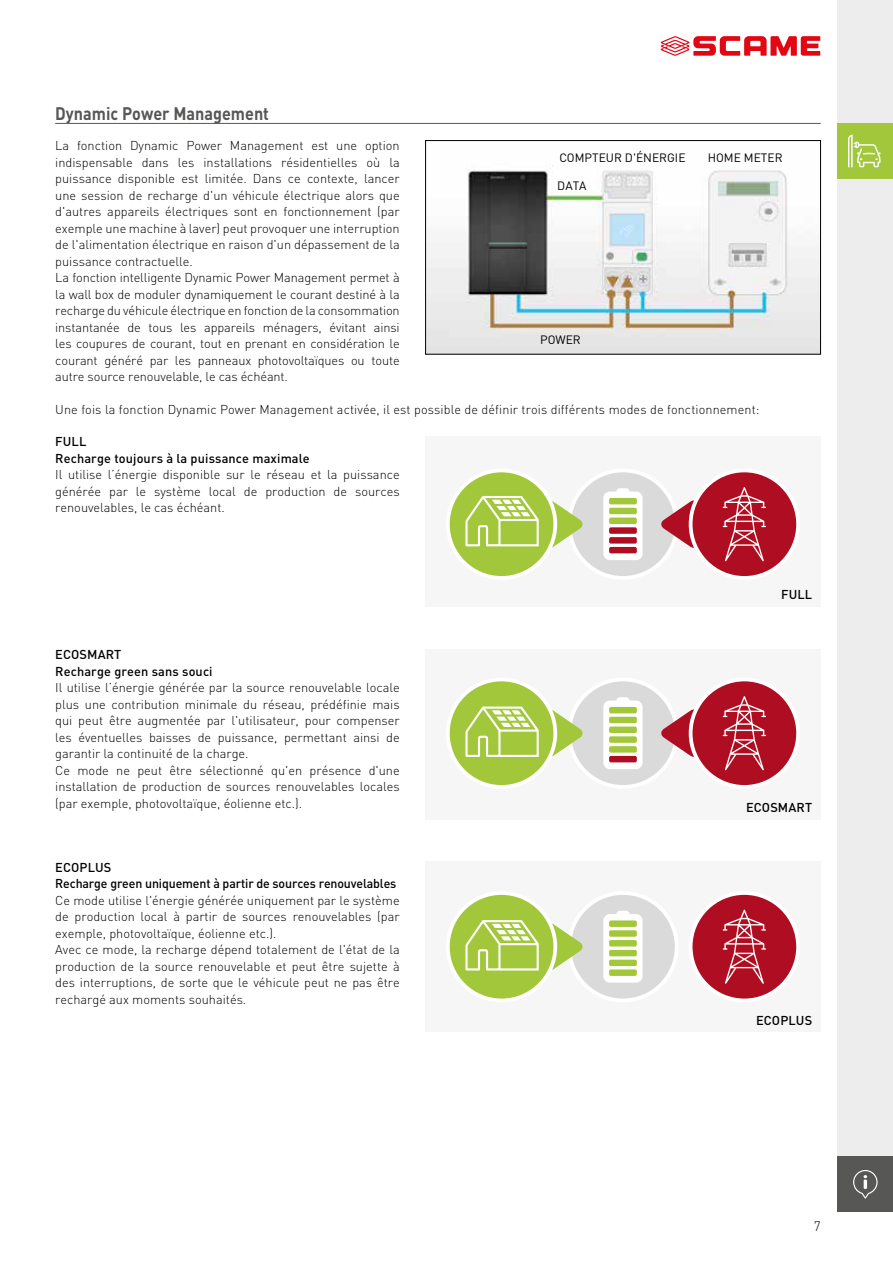
<style>
.page{position:relative;width:893px;height:1263px;background:#fff}
.page>*{position:absolute;margin:0;border:0;box-sizing:border-box;transform-origin:0 0}
.t1{font:700 18px "DIN Pro";color:#575756;scale:.9 1}
.t2{font:300 13.5px "DIN Pro";color:#000}
.t3{font:300 12.75px/16.5px "DIN Pro";color:#000}
.t4{font:500 12.75px/16.5px "DIN Pro";letter-spacing:.01em;color:#000}
.t5{font:500 12.75px/16.5px "DIN Pro";letter-spacing:-.01em;color:#000}
.t6{font:12px "DIN Pro";color:#000}
</style>
<div class="page">
<svg style="left:661px;top:36px;width:159px;height:20px"></svg>
<div style="left:838px;top:0;width:55px;height:1212px;background:#ededed"></div>
<div style="left:838px;top:1157px;width:55px;height:55px;background:#575756"></div>
<svg style="left:853px;top:1170px;width:25px;height:29px"></svg>
<div style="left:838px;top:123px;width:55px;height:56px;background:#a2c73a"></div>
<svg style="left:848px;top:135px;width:33px;height:32px"></svg>
<hr style="left:55px;top:123px;width:766px;height:1px;background:#575756">
<img style="left:427px;top:165px;width:392px;height:187px">
<div style="left:425px;top:140px;width:396px;height:214px;border:1px solid #000"></div>
<div style="left:425px;top:437px;width:396px;height:170px;background:#f6f6f6"></div>
<div style="left:569px;top:470px;width:108px;height:108px;background:#dadada;border-radius:50%"></div>
<div style="left:567px;top:468px;width:112px;height:112px;border:4px solid #fff;border-radius:50%"></div>
<svg style="left:603px;top:488px;width:40px;height:72px"></svg>
<div style="left:609px;top:498px;width:28px;height:6px;background:#a2c73a;border-radius:2px"></div>
<div style="left:609px;top:508px;width:28px;height:6px;background:#a2c73a;border-radius:2px"></div>
<div style="left:609px;top:517px;width:28px;height:7px;background:#a2c73a;border-radius:2px"></div>
<div style="left:609px;top:527px;width:28px;height:7px;background:#af0d21;border-radius:2px"></div>
<div style="left:609px;top:537px;width:28px;height:7px;background:#af0d21;border-radius:2px"></div>
<div style="left:609px;top:547px;width:28px;height:6px;background:#af0d21;border-radius:2px"></div>
<svg style="left:552px;top:500px;width:31px;height:48px"></svg>
<div style="left:448px;top:470px;width:107px;height:108px;background:#a2c73a;border-radius:50%"></div>
<div style="left:446px;top:468px;width:111px;height:112px;border:4px solid #fff;border-radius:50%"></div>
<svg style="left:661px;top:500px;width:33px;height:48px"></svg>
<div style="left:691px;top:470px;width:107px;height:108px;background:#af0d21;border-radius:50%"></div>
<div style="left:689px;top:468px;width:111px;height:112px;border:4px solid #fff;border-radius:50%"></div>
<svg style="left:723px;top:487px;width:43px;height:74px"></svg>
<svg style="left:465px;top:495px;width:74px;height:52px"></svg>
<div style="left:425px;top:649px;width:396px;height:170px;background:#f6f6f6"></div>
<div style="left:569px;top:679px;width:108px;height:108px;background:#dadada;border-radius:50%"></div>
<div style="left:567px;top:677px;width:112px;height:112px;border:4px solid #fff;border-radius:50%"></div>
<svg style="left:552px;top:709px;width:31px;height:48px"></svg>
<div style="left:448px;top:679px;width:107px;height:108px;background:#a2c73a;border-radius:50%"></div>
<div style="left:446px;top:677px;width:111px;height:112px;border:4px solid #fff;border-radius:50%"></div>
<svg style="left:603px;top:697px;width:40px;height:72px"></svg>
<div style="left:609px;top:707px;width:28px;height:6px;background:#a2c73a;border-radius:2px"></div>
<div style="left:609px;top:717px;width:28px;height:6px;background:#a2c73a;border-radius:2px"></div>
<div style="left:609px;top:726px;width:28px;height:7px;background:#a2c73a;border-radius:2px"></div>
<div style="left:609px;top:736px;width:28px;height:7px;background:#a2c73a;border-radius:2px"></div>
<div style="left:609px;top:746px;width:28px;height:7px;background:#a2c73a;border-radius:2px"></div>
<div style="left:609px;top:756px;width:28px;height:6px;background:#af0d21;border-radius:2px"></div>
<svg style="left:465px;top:706px;width:74px;height:51px"></svg>
<svg style="left:661px;top:709px;width:33px;height:48px"></svg>
<div style="left:691px;top:679px;width:107px;height:108px;background:#af0d21;border-radius:50%"></div>
<div style="left:689px;top:677px;width:111px;height:112px;border:4px solid #fff;border-radius:50%"></div>
<svg style="left:723px;top:696px;width:43px;height:74px"></svg>
<div style="left:425px;top:862px;width:396px;height:170px;background:#f6f6f6"></div>
<div style="left:569px;top:893px;width:108px;height:107px;background:#dadada;border-radius:50%"></div>
<div style="left:567px;top:891px;width:112px;height:111px;border:4px solid #fff;border-radius:50%"></div>
<svg style="left:552px;top:923px;width:31px;height:47px"></svg>
<div style="left:448px;top:893px;width:107px;height:107px;background:#a2c73a;border-radius:50%"></div>
<div style="left:446px;top:891px;width:111px;height:111px;border:4px solid #fff;border-radius:50%"></div>
<div style="left:691px;top:893px;width:107px;height:107px;background:#af0d21;border-radius:50%"></div>
<div style="left:689px;top:891px;width:111px;height:111px;border:4px solid #fff;border-radius:50%"></div>
<svg style="left:723px;top:910px;width:43px;height:74px"></svg>
<svg style="left:603px;top:911px;width:40px;height:72px"></svg>
<div style="left:609px;top:920px;width:28px;height:7px;background:#a2c73a;border-radius:2px"></div>
<div style="left:609px;top:930px;width:28px;height:7px;background:#a2c73a;border-radius:2px"></div>
<div style="left:609px;top:940px;width:28px;height:6px;background:#a2c73a;border-radius:2px"></div>
<div style="left:609px;top:950px;width:28px;height:6px;background:#a2c73a;border-radius:2px"></div>
<div style="left:609px;top:960px;width:28px;height:6px;background:#a2c73a;border-radius:2px"></div>
<div style="left:609px;top:969px;width:28px;height:7px;background:#a2c73a;border-radius:2px"></div>
<svg style="left:465px;top:920px;width:74px;height:51px"></svg>
<h1 class="t1" style="left:55px;top:101px;width:239px">Dynamic Power Management</h1>
<p class="t3" style="left:55px;top:137px;width:346px">La fonction Dynamic Power Management est une option indispensable dans les installations résidentielles où la puissance disponible est limitée. Dans ce contexte, lancer une session de recharge d'un véhicule électrique alors que d'autres appareils électriques sont en fonctionnement (par exemple une machine à laver) peut provoquer une interruption de l'alimentation électrique en raison d'un dépassement de la puissance contractuelle.<br>La fonction intelligente Dynamic Power Management permet à la wall box de moduler dynamiquement le courant destiné à la recharge du véhicule électrique en fonction de la consommation instantanée de tous les appareils ménagers, évitant ainsi les coupures de courant, tout en prenant en considération le courant généré par les panneaux photovoltaïques ou toute autre source renouvelable, le cas échéant.</p>
<p class="t6" style="left:559px;top:150px;width:128px">COMPTEUR D'ÉNERGIE</p>
<p class="t6" style="left:708px;top:150px;width:76px">HOME METER</p>
<p class="t6" style="left:557px;top:177px;width:31px">DATA</p>
<p class="t6" style="left:540px;top:331px;width:42px">POWER</p>
<p class="t3" style="left:55px;top:400px;width:706px">Une fois la fonction Dynamic Power Management activée, il est possible de définir trois différents modes de fonctionnement:</p>
<p class="t4" style="left:55px;top:433px;width:256px">FULL<br>Recharge toujours à la puissance maximale</p>
<p class="t3" style="left:55px;top:466px;width:346px;text-align:justify">Il utilise l’énergie disponible sur le réseau et la puissance générée par le système local de production de sources renouvelables, le cas échéant.</p>
<p class="t4" style="left:55px;top:646px;width:159px">ECOSMART<br>Recharge green sans souci</p>
<p class="t3" style="left:55px;top:679px;width:346px">Il utilise l’énergie générée par la source renouvelable locale plus une contribution minimale du réseau, prédéfinie mais qui peut être augmentée par l'utilisateur, pour compenser les éventuelles baisses de puissance, permettant ainsi de garantir la continuité de la charge.<br>Ce mode ne peut être sélectionné qu'en présence d'une installation de production de sources renouvelables locales (par exemple, photovoltaïque, éolienne etc.).</p>
<p class="t5" style="left:55px;top:858px;width:343px">ECOPLUS<br>Recharge green uniquement à partir de sources renouvelables</p>
<p class="t3" style="left:55px;top:891px;width:346px">Ce mode utilise l'énergie générée uniquement par le système de production local à partir de sources renouvelables (par exemple, photovoltaïque, éolienne etc.).<br>Avec ce mode, la recharge dépend totalement de l'état de la production de la source renouvelable et peut être sujette à des interruptions, de sorte que le véhicule peut ne pas être rechargé aux moments souhaités.</p>
<p class="t4" style="left:781px;top:586px;width:33px">FULL</p>
<p class="t4" style="left:746px;top:799px;width:68px">ECOSMART</p>
<p class="t4" style="left:756px;top:1011px;width:58px">ECOPLUS</p>
<p class="t2" style="left:814px;top:1217px;width:8px">7</p>
</div>
